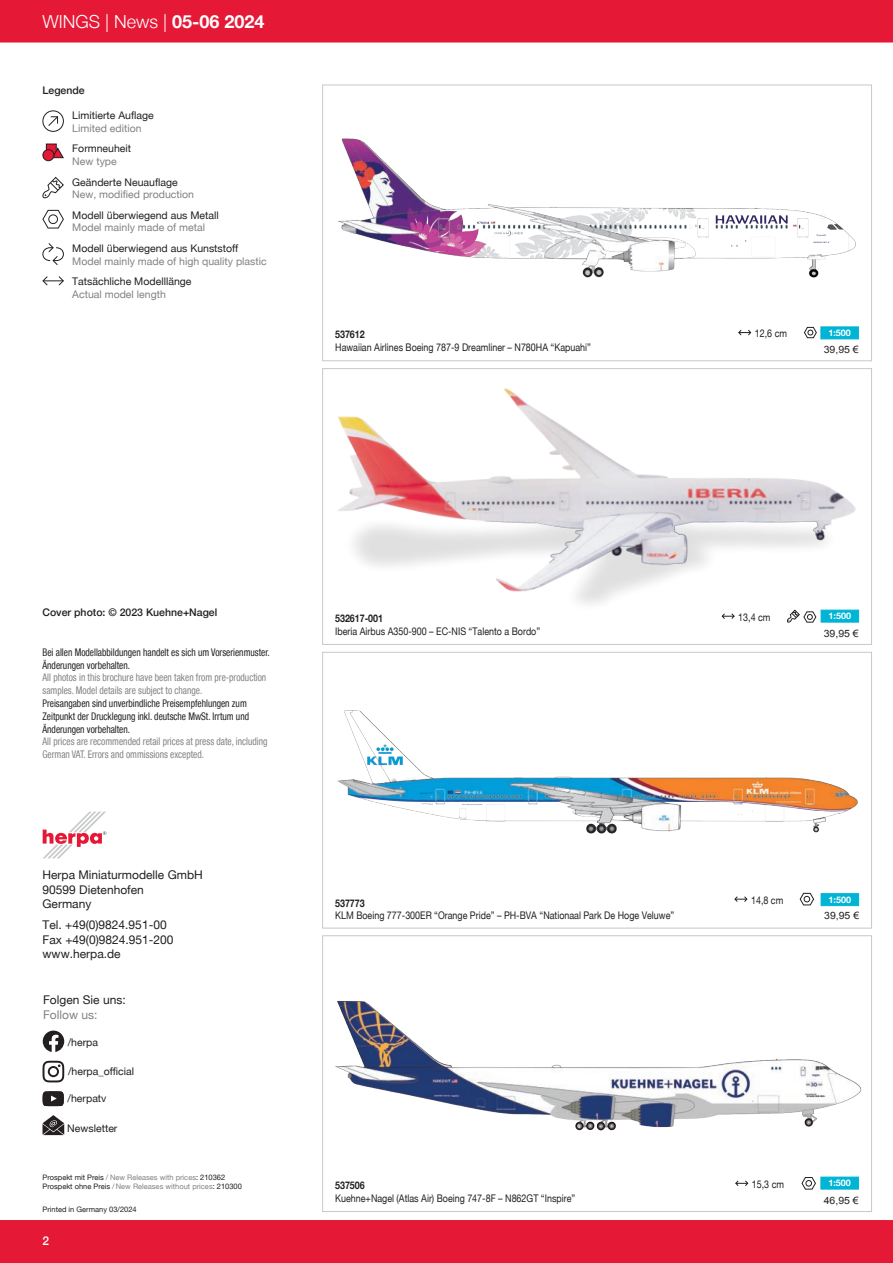
<style>
.page{position:relative;width:893px;height:1263px;background:#fff}
.page>*{position:absolute;margin:0;border:0;box-sizing:border-box;transform-origin:0 0}
.t1{font:300 18px "Helvetica Neue";color:#fff}
.t2{font:12px "Helvetica Neue";color:#231f20}
.t3{font:12px "Helvetica Neue";color:#808285}
.t4{font:500 12px "Helvetica Neue";color:#fff}
.Artiklenummer{font:10.5px "Helvetica Neue";color:#231f20;scale:.85 1}
.Rechtshinweise{font:condensed 10.5px/12.6px "Helvetica Neue LT";color:#808285;scale:.9 1}
.Produktkennzeichnung{font:10.5px/12.6px "Helvetica Neue";color:#231f20}
.Produktkennzeichnung-2{font:10.5px/12.6px "Helvetica Neue";color:#808285}
.Rechtshinweise_Impressum{font:condensed 10.5px/12.6px "Helvetica Neue LT";color:#231f20;scale:.9 1}
.Rechtshinweise_Impressum_englisch{font:condensed 10.5px/12.6px "Helvetica Neue LT";color:#808285;scale:.9 1}
.Produktkennzeichnung-3{font:500 10.5px "Helvetica Neue";color:#231f20}
.Artiklenummer-2{font:700 10.5px "Helvetica Neue";letter-spacing:-.005em;color:#231f20;scale:.85 1}
.Preis_Farbe{font:10.05px "Arial";color:#231f20;scale:1.04 1}
.Dokumententitel{font:700 9px "Helvetica Neue";color:#fff}
.Printed_Hinweis{font:7.5px "Helvetica Neue";color:#231f20}
.Printed_Hinweis-2{font:7.5px "Helvetica Neue";color:#808285}
.s1{font-weight:700}
.s2{color:#808285}
.s3{color:#231f20}
</style>
<div class="page">
<div style="left:0;top:0;width:893px;height:43px;background:#e51836"></div>
<div style="left:0;top:1220px;width:893px;height:43px;background:#e51836"></div>
<img style="left:338px;top:138px;width:521px;height:202px">
<div style="left:322px;top:85px;width:550px;height:276px;border:1px solid #c7c8ca"></div>
<img style="left:338px;top:388px;width:522px;height:235px">
<div style="left:322px;top:368px;width:550px;height:277px;border:1px solid #c7c8ca"></div>
<img style="left:337px;top:710px;width:521px;height:124px">
<div style="left:322px;top:652px;width:550px;height:276px;border:1px solid #c7c8ca"></div>
<img style="left:335px;top:1001px;width:527px;height:189px">
<div style="left:322px;top:935px;width:550px;height:277px;border:1px solid #c7c8ca"></div>
<svg style="left:43px;top:811px;width:63px;height:47px"></svg>
<svg style="left:42px;top:209px;width:22px;height:20px"></svg>
<div style="left:48px;top:214px;width:10px;height:10px;border:1px solid #231f20;border-radius:50%"></div>
<div style="left:46px;top:144px;width:10px;height:10px;background:#e51836"></div>
<div style="left:46px;top:144px;width:11px;height:10px;border:1px solid #231f20"></div>
<svg style="left:52px;top:147px;width:12px;height:11px"></svg>
<div style="left:43px;top:150px;width:11px;height:11px;background:#e51836;border-radius:50%"></div>
<div style="left:43px;top:149px;width:11px;height:12px;border:1px solid #231f20;border-radius:50%"></div>
<div style="left:43px;top:110px;width:21px;height:22px;border:1px solid #231f20;border-radius:50%"></div>
<svg style="left:48px;top:116px;width:11px;height:10px"></svg>
<svg style="left:42px;top:276px;width:22px;height:10px"></svg>
<svg style="left:42px;top:243px;width:22px;height:22px"></svg>
<svg style="left:43px;top:177px;width:21px;height:21px"></svg>
<svg style="left:43px;top:1030px;width:21px;height:22px"></svg>
<svg style="left:43px;top:1061px;width:21px;height:21px"></svg>
<svg style="left:43px;top:1091px;width:21px;height:15px"></svg>
<svg style="left:43px;top:1115px;width:21px;height:20px"></svg>
<svg style="left:735px;top:1180px;width:14px;height:7px"></svg>
<svg style="left:734px;top:896px;width:14px;height:6px"></svg>
<svg style="left:799px;top:892px;width:15px;height:14px"></svg>
<svg style="left:804px;top:326px;width:13px;height:12px"></svg>
<svg style="left:801px;top:1176px;width:15px;height:14px"></svg>
<div style="left:805px;top:1180px;width:7px;height:6px;border:1px solid #231f20;border-radius:50%"></div>
<div style="left:820px;top:326px;width:39px;height:13px;background:#00b4d6;border:1px solid #00b4d6"></div>
<div style="left:821px;top:610px;width:38px;height:12px;background:#00b4d6;border:1px solid #00b4d6"></div>
<svg style="left:787px;top:610px;width:30px;height:13px"></svg>
<div style="left:821px;top:893px;width:38px;height:13px;background:#00b4d6;border:1px solid #00b4d6"></div>
<div style="left:820px;top:1177px;width:39px;height:12px;background:#00b4d6"></div>
<svg style="left:738px;top:329px;width:14px;height:7px"></svg>
<svg style="left:721px;top:613px;width:14px;height:7px"></svg>
<h1 class="t1" style="left:43px;top:7px;width:224px">WINGS | News | <span class="s1">05-06 2024</span></h1>
<p class="Produktkennzeichnung-3" style="left:43px;top:82px;width:44px">Legende</p>
<p class="Produktkennzeichnung" style="left:72px;top:109px;width:83px">Limitierte Auflage</p>
<p class="Produktkennzeichnung-2" style="left:72px;top:122px;width:71px">Limited edition</p>
<p class="Produktkennzeichnung" style="left:72px;top:142px;width:60px">Formneuheit</p>
<p class="Produktkennzeichnung-2" style="left:72px;top:155px;width:46px">New type</p>
<p class="Produktkennzeichnung" style="left:72px;top:175px;width:107px">Geänderte Neuauflage</p>
<p class="Produktkennzeichnung-2" style="left:72px;top:188px;width:123px">New, modified production</p>
<p class="Produktkennzeichnung" style="left:72px;top:209px;width:148px">Modell überwiegend aus Metall<br><span class="s2">Model mainly made of metal</span></p>
<p class="Produktkennzeichnung-2" style="left:72px;top:242px;width:196px"><span class="s3">Modell überwiegend aus Kunststoff<br></span>Model mainly made of high quality plastic</p>
<p class="Produktkennzeichnung" style="left:72px;top:275px;width:121px">Tatsächliche Modelllänge</p>
<p class="Produktkennzeichnung-2" style="left:72px;top:288px;width:95px">Actual model length</p>
<p class="Artiklenummer-2" style="left:335px;top:326px;width:36px">537612</p>
<p class="Artiklenummer" style="left:335px;top:341px;width:302px">Hawaiian Airlines Boeing 787-9 Dreamliner – N780HA “Kapuahi”</p>
<p class="Artiklenummer" style="left:755px;top:327px;width:39px">12,6 cm</p>
<p class="Dokumententitel" style="left:828px;top:326px;width:24px">1:500</p>
<p class="Preis_Farbe" style="left:824px;top:343px;width:35px">39,95 €</p>
<p class="Produktkennzeichnung-3" style="left:43px;top:604px;width:176px">Cover photo: © 2023 Kuehne+Nagel</p>
<p class="Rechtshinweise" style="left:43px;top:646px;width:254px"><span class="s3">Bei allen Modellabbildungen handelt es sich um Vorserienmuster.<br>Änderungen vorbehalten.<br></span>All photos in this brochure have been taken from pre-production samples. Model details are subject to change.</p>
<p class="Rechtshinweise_Impressum" style="left:43px;top:697px;width:231px">Preisangaben sind unverbindliche Preisempfehlungen zum<br>Zeitpunkt der Drucklegung inkl. deutsche MwSt. Irrtum und<br>Änderungen vorbehalten.</p>
<p class="Rechtshinweise_Impressum_englisch" style="left:43px;top:735px;width:251px">All prices are recommended retail prices at press date, including<br>German VAT. Errors and ommissions excepted.</p>
<p class="t2" style="left:43px;top:868px;width:162px">Herpa Miniaturmodelle GmbH</p>
<p class="t2" style="left:43px;top:882px;width:103px">90599 Dietenhofen</p>
<p class="t2" style="left:43px;top:897px;width:50px">Germany</p>
<p class="t2" style="left:43px;top:918px;width:126px">Tel. +49(0)9824.951-00</p>
<p class="t2" style="left:43px;top:932px;width:133px">Fax +49(0)9824.951-200</p>
<p class="t2" style="left:43px;top:946px;width:80px">www.herpa.de</p>
<p class="t2" style="left:43px;top:993px;width:84px">Folgen Sie uns:</p>
<p class="t3" style="left:43px;top:1007px;width:56px">Follow us:</p>
<p class="Produktkennzeichnung" style="left:68px;top:1036px;width:32px">/herpa</p>
<p class="Produktkennzeichnung" style="left:68px;top:1065px;width:68px">/herpa_official</p>
<p class="Produktkennzeichnung" style="left:68px;top:1092px;width:40px">/herpatv</p>
<p class="Produktkennzeichnung" style="left:67px;top:1121px;width:52px">Newsletter</p>
<p class="Printed_Hinweis" style="left:43px;top:1173px;width:184px">Prospekt mit Preis <span class="s2">/ New Releases with prices</span>: 210362</p>
<p class="Printed_Hinweis-2" style="left:43px;top:1182px;width:201px"><span class="s3">Prospekt ohne Preis</span> / New Releases without prices<span class="s3">: 210300</span></p>
<p class="Printed_Hinweis" style="left:43px;top:1205px;width:96px">Printed in Germany 03/2024</p>
<p class="t4" style="left:43px;top:1231px;width:8px">2</p>
<p class="Artiklenummer-2" style="left:335px;top:610px;width:58px">532617-001</p>
<p class="Artiklenummer" style="left:335px;top:625px;width:243px">Iberia Airbus A350-900 – EC-NIS “Talento a Bordo”</p>
<p class="Artiklenummer" style="left:738px;top:611px;width:39px">13,4 cm</p>
<p class="Dokumententitel" style="left:829px;top:609px;width:24px">1:500</p>
<p class="Preis_Farbe" style="left:824px;top:626px;width:35px">39,95 €</p>
<p class="Artiklenummer-2" style="left:335px;top:895px;width:36px">537773</p>
<p class="Artiklenummer" style="left:335px;top:909px;width:400px">KLM Boeing 777-300ER “Orange Pride” – PH-BVA “Nationaal Park De Hoge Veluwe”</p>
<p class="Artiklenummer" style="left:751px;top:893px;width:39px">14,8 cm</p>
<p class="Dokumententitel" style="left:829px;top:892px;width:24px">1:500</p>
<p class="Preis_Farbe" style="left:824px;top:909px;width:35px">39,95 €</p>
<p class="Artiklenummer-2" style="left:335px;top:1177px;width:36px">537506</p>
<p class="Artiklenummer" style="left:335px;top:1192px;width:284px">Kuehne+Nagel (Atlas Air) Boeing 747-8F – N862GT “Inspire”</p>
<p class="Artiklenummer" style="left:752px;top:1178px;width:39px">15,3 cm</p>
<p class="Dokumententitel" style="left:828px;top:1176px;width:24px">1:500</p>
<p class="Preis_Farbe" style="left:824px;top:1193px;width:35px">46,95 €</p>
</div>
